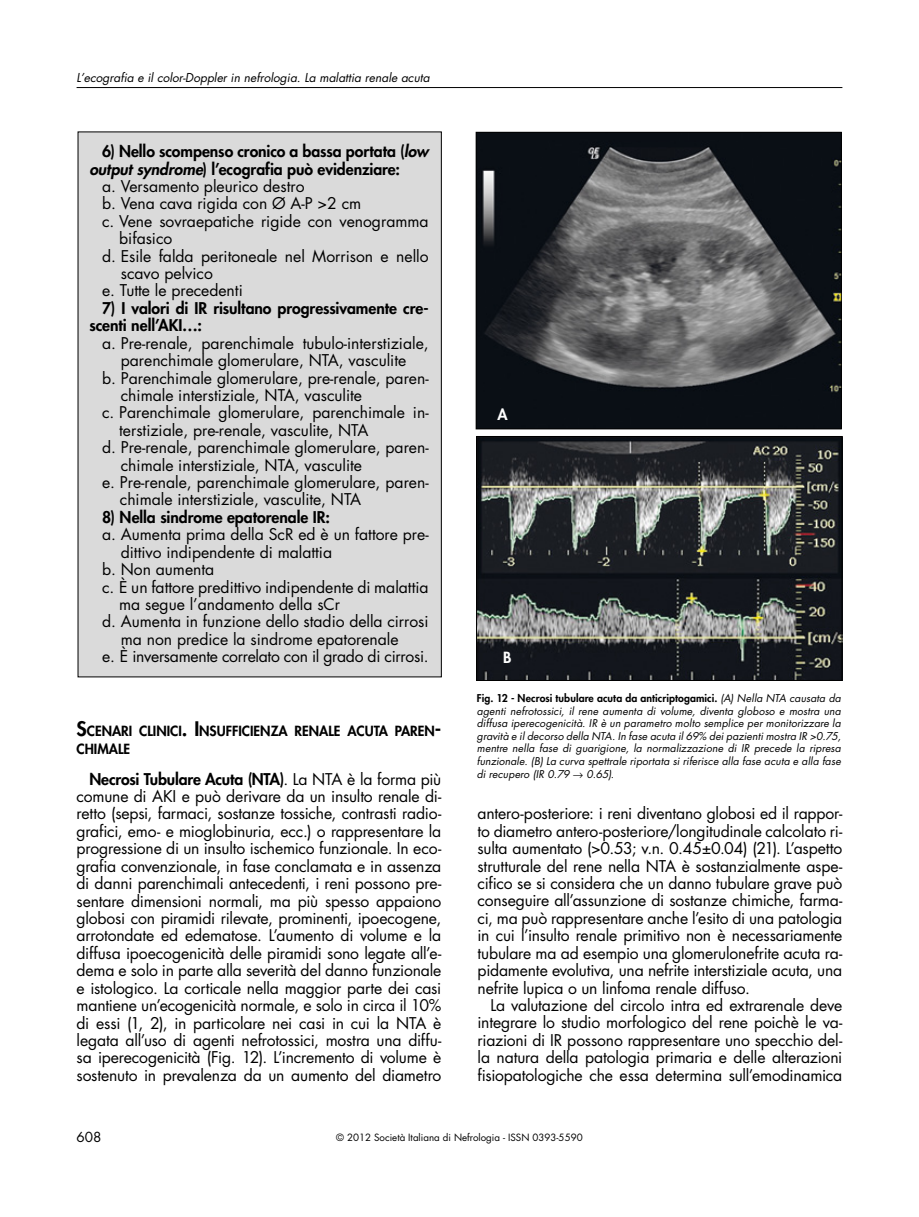
<style>
.page{position:relative;width:919px;height:1217px;background:#fff}
.page>*{position:absolute;margin:0;border:0;box-sizing:border-box;transform-origin:0 0}
.t1{font:800 19.5px "Futura";color:#000}
.t2{font:15.75px/17.4px "Futura";color:#000;text-align:justify}
.t3{font:800 15.75px/17.4px "Futura";letter-spacing:-.005em;color:#000}
.t4{font:15.75px "Futura";letter-spacing:-.02em;color:#000}
.t5{font:800 15px "Futura";color:#fff}
.t6{font:800 13.65px "Futura";color:#000}
.t7{font:13.5px "Futura";color:#000}
.t8{font:italic 12px "Futura";color:#000}
.t9{font:italic 10.5px/12.6px "Futura";letter-spacing:.01em;color:#000;text-align:justify}
.t10{font:9.75px "Futura";color:#000}
.s1{font-style:italic}
.s2{font-size:19.5px}
.s3{font-weight:800}
.s4{font-weight:800;font-style:normal}
.s5{font-style:inherit}
</style>
<div class="page">
<hr style="left:77px;top:87px;width:765px;height:1px;background:#000">
<div style="left:78px;top:131px;width:363px;height:546px;background:#dadada"></div>
<img style="left:477px;top:134px;width:362px;height:293px">
<div style="left:475px;top:132px;width:366px;height:297px;border:1px solid #000"></div>
<img style="left:478px;top:438px;width:362px;height:240px">
<div style="left:476px;top:436px;width:366px;height:244px;border:1px solid #000"></div>
<p class="t8" style="left:77px;top:70px;width:354px">L’ecografia e il color-Doppler in nefrologia. La malattia renale acuta</p>
<p class="t3" style="left:102px;top:143px;width:328px">6) Nello scompenso cronico a bassa portata (<span class="s1">low</span></p>
<p class="t3" style="left:89px;top:160px;width:312px"><span class="s1">output syndrome</span>) l’ecografia può evidenziare:</p>
<p class="t2" style="left:102px;top:178px;width:204px">a. Versamento pleurico destro</p>
<p class="t2" style="left:102px;top:195px;width:261px">b. Vena cava rigida con Ø A-P &gt;2 cm</p>
<p class="t2" style="left:102px;top:212px;width:328px">c. Vene sovraepatiche rigide con venogramma</p>
<p class="t2" style="left:119px;top:230px;width:55px">bifasico</p>
<p class="t2" style="left:102px;top:247px;width:328px">d. Esile falda peritoneale nel Morrison e nello</p>
<p class="t2" style="left:121px;top:265px;width:94px">scavo pelvico</p>
<p class="t2" style="left:102px;top:282px;width:142px">e. Tutte le precedenti</p>
<p class="t3" style="left:89px;top:299px;width:341px;text-indent:13px">7) I valori di ir risultano progressivamente cre&shy;scenti nell’aki …:</p>
<p class="t2" style="left:102px;top:334px;width:328px">a. Pre-renale, parenchimale tubulo-interstiziale,</p>
<p class="t2" style="left:121px;top:352px;width:287px">parenchimale glomerulare, NTA, vasculite</p>
<p class="t2" style="left:102px;top:369px;width:328px">b. Parenchimale glomerulare, pre-renale, paren-</p>
<p class="t2" style="left:121px;top:386px;width:243px">chimale interstiziale, NTA, vasculite</p>
<p class="t2" style="left:102px;top:404px;width:328px">c. Parenchimale glomerulare, parenchimale in-</p>
<p class="t2" style="left:119px;top:421px;width:242px">terstiziale, pre-renale, vasculite, NTA</p>
<p class="t2" style="left:102px;top:439px;width:328px">d. Pre-renale, parenchimale glomerulare, paren-</p>
<p class="t2" style="left:121px;top:456px;width:243px">chimale interstiziale, NTA, vasculite</p>
<p class="t2" style="left:102px;top:473px;width:328px">e. Pre-renale, parenchimale glomerulare, paren-</p>
<p class="t2" style="left:120px;top:491px;width:234px">chimale interstiziale, vasculite, NTA</p>
<p class="t3" style="left:102px;top:508px;width:229px">8) Nella sindrome epatorenale ir:</p>
<p class="t2" style="left:102px;top:526px;width:328px">a. Aumenta prima della ScR ed è un fattore pre-</p>
<p class="t2" style="left:121px;top:543px;width:213px">dittivo indipendente di malattia</p>
<p class="t2" style="left:102px;top:560px;width:114px">b. Non aumenta</p>
<p class="t2" style="left:102px;top:578px;width:328px">c. È un fattore predittivo indipendente di malattia</p>
<p class="t2" style="left:119px;top:595px;width:222px">ma segue l’andamento della sCr</p>
<p class="t2" style="left:102px;top:613px;width:328px">d. Aumenta in funzione dello stadio della cirrosi</p>
<p class="t2" style="left:121px;top:630px;width:279px">ma non predice la sindrome epatorenale</p>
<p class="t4" style="left:102px;top:646px;width:328px">e. È inversamente correlato con il grado di cirrosi.</p>
<p class="t6" style="left:77px;top:722px;width:19px"><span class="s2">S</span>CENARI</p>
<p class="t6" style="left:139px;top:722px;width:7px">CLINICI</p>
<p class="t6" style="left:182px;top:722px;width:52px"><span class="s2">. I</span>NSUFFICIEN</p>
<p class="t6" style="left:271px;top:722px;width:33px">ZA RENALE</p>
<p class="t6" style="left:347px;top:722px;width:63px">ACUTA PAREN</p>
<p class="t1" style="left:435px;top:716px;width:8px">-</p>
<p class="t6" style="left:77px;top:740px;width:26px">CHIMALE</p>
<p class="t2" style="left:77px;top:770px;width:366px;text-indent:13px"><span class="s3">Necrosi Tubulare Acuta (NTA)</span>. La NTA è la forma più comune di AKI e può derivare da un insulto renale di&shy;retto (sepsi, farmaci, sostanze tossiche, contrasti radio&shy;grafici, emo- e mioglobinuria, ecc.) o rappresentare la progressione di un insulto ischemico funzionale. In eco&shy;grafia convenzionale, in fase conclamata e in assenza di danni parenchimali antecedenti, i reni possono pre&shy;sentare dimensioni normali, ma più spesso appaiono globosi con piramidi rilevate, prominenti, ipoecogene, arrotondate ed edematose. L’aumento di volume e la diffusa ipoecogenicità delle piramidi sono legate all’e&shy;dema e solo in parte alla severità del danno funzionale e istologico. La corticale nella maggior parte dei casi mantiene un’ecogenicità normale, e solo in circa il 10% di essi (1, 2), in particolare nei casi in cui la NTA è legata all’uso di agenti nefrotossici, mostra una diffu&shy;sa iperecogenicità (Fig. 12). L’incremento di volume è sostenuto in prevalenza da un aumento del diametro</p>
<p class="t5" style="left:497px;top:405px;width:12px">A</p>
<p class="t5" style="left:503px;top:647px;width:10px">B</p>
<p class="t9" style="left:477px;top:691px;width:365px"><span class="s4">Fig. 12 - Necrosi tubulare acuta da anticriptogamici.</span> (A) Nella NTA causata da agenti nefrotossici, il rene aumenta di volume, diventa globoso e mostra una diffusa iperecogenicità. IR è un parametro molto semplice per monitorizzare la gravità e il decorso della NTA. In fase acuta il 69% dei pazienti mostra IR &gt;0.75, mentre nella fase di guarigione, la normalizzazione di IR precede la ripresa funzionale. (B) La curva spettrale riportata si riferisce alla fase acuta e alla fase di recupero (IR 0.79 → 0.65).</p>
<p class="t2" style="left:477px;top:804px;width:366px">antero-posteriore: i reni diventano globosi ed il rappor&shy;to diametro antero-posteriore/longitudinale calcolato ri&shy;sulta aumentato (&gt;0.53; v.n. 0.45±0.04) (21). L’aspetto strutturale del rene nella NTA è sostanzialmente aspe&shy;cifico se si considera che un danno tubulare grave può conseguire all’assunzione di sostanze chimiche, farma&shy;ci, ma può rappresentare anche l’esito di una patologia in cui l’insulto renale primitivo non è necessariamente tubulare ma ad esempio una glomerulonefrite acuta ra&shy;pidamente evolutiva, una nefrite interstiziale acuta, una nefrite lupica o un linfoma renale diffuso.</p>
<p class="t2" style="left:477px;top:996px;width:366px;text-indent:13px">La valutazione del circolo intra ed extrarenale deve integrare lo studio morfologico del rene poichè le va&shy;riazioni di IR possono rappresentare uno specchio del&shy;la natura della patologia primaria e delle alterazioni fisiopatologiche che essa determina sull’emodinamica</p>
<p class="t7" style="left:77px;top:1128px;width:26px">608</p>
<p class="t10" style="left:336px;top:1130px;width:248px"><span class="s5">© 2012</span> Società Italiana di Nefrologia - ISSN 0393-5590</p>
</div>
